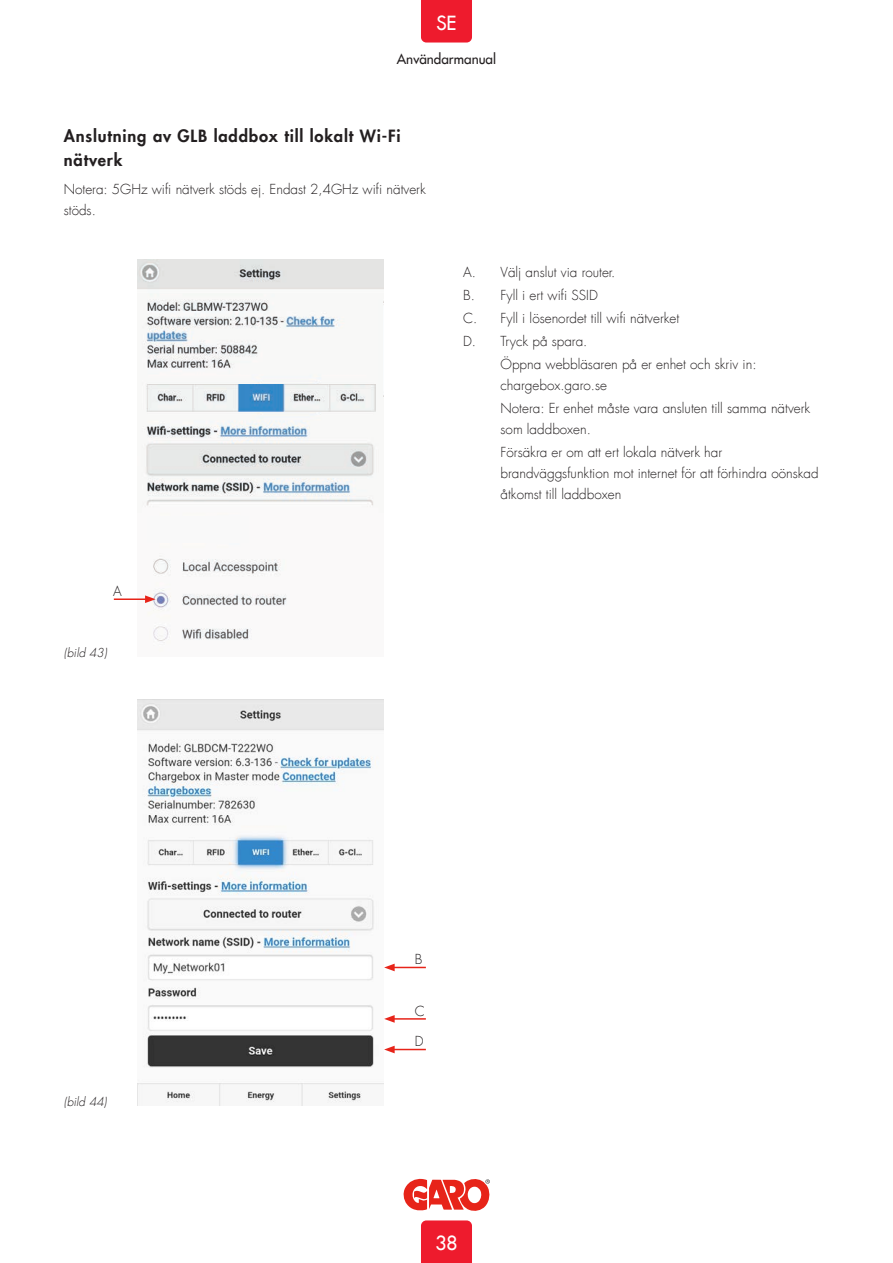
<style>
.page{position:relative;width:893px;height:1263px;background:#fff}
.page>*{position:absolute;margin:0;border:0;box-sizing:border-box;transform-origin:0 0}
.t1{font:19.05px "Futura LT";color:#fff}
.t2{font:800 16.5px/24px "Futura LT";letter-spacing:.05em;color:#231f20}
.t3{font:300 13.5px/21px "Futura LT";color:#231f20}
.t4{font:13.5px "Futura LT";color:#231f20}
.t5{font:italic 300 12px "Futura LT";color:#231f20}
</style>
<div class="page">
<img style="left:137px;top:259px;width:246px;height:384px">
<div style="left:378px;top:300px;width:5px;height:99px;background:#f7f8f7"></div>
<img style="left:147px;top:385px;width:229px;height:26px">
<div style="left:147px;top:516px;width:101px;height:26px;background:#f9f9f9"></div>
<img style="left:137px;top:699px;width:247px;height:407px">
<hr style="left:114px;top:598px;width:33px;height:2px;background:#e72419">
<svg style="left:145px;top:595px;width:11px;height:8px"></svg>
<hr style="left:392px;top:967px;width:34px;height:1px;background:#e72419">
<svg style="left:384px;top:964px;width:11px;height:7px"></svg>
<hr style="left:392px;top:1018px;width:34px;height:2px;background:#e72419">
<svg style="left:384px;top:1015px;width:11px;height:8px"></svg>
<hr style="left:392px;top:1049px;width:34px;height:1px;background:#e72419">
<svg style="left:384px;top:1046px;width:11px;height:7px"></svg>
<div style="left:421px;top:1220px;width:51px;height:43px;background:#ee1b2d"></div>
<div style="left:421px;top:0;width:51px;height:43px;background:#ee1b2d"></div>
<svg style="left:403px;top:1178px;width:87px;height:33px"></svg>
<h1 class="t1" style="left:436px;top:10px;width:22px">SE</h1>
<p class="t4" style="left:397px;top:50px;width:101px">Användarmanual</p>
<p class="t2" style="left:64px;top:123px;width:338px">Anslutning av GLB laddbox till lokalt Wi-Fi nätverk</p>
<p class="t3" style="left:64px;top:179px;width:363px">Notera: 5GHz wifi nätverk stöds ej. Endast 2,4GHz wifi nätverk stöds.</p>
<p class="t3" style="left:113px;top:581px;width:10px">A</p>
<p class="t5" style="left:64px;top:645px;width:44px">(bild 43)</p>
<p class="t3" style="left:463px;top:260px;width:218px;line-height:23.1px">A. Välj anslut via router.<br>B. Fyll i ert wifi SSID<br>C. Fyll i lösenordet till wifi nätverket<br>D. Tryck på spara.</p>
<p class="t3" style="left:501px;top:354px;width:257px">Öppna webbläsaren på er enhet och skriv in: chargebox.garo.se</p>
<p class="t3" style="left:501px;top:398px;width:311px">Notera: Er enhet måste vara ansluten till samma nätverk som laddboxen.</p>
<p class="t3" style="left:501px;top:442px;width:320px">Försäkra er om att ert lokala nätverk har brandväggsfunktion mot internet för att förhindra oönskad åtkomst till laddboxen</p>
<p class="t5" style="left:64px;top:1094px;width:44px">(bild 44)</p>
<p class="t3" style="left:415px;top:949px;width:9px">B</p>
<p class="t3" style="left:415px;top:1000px;width:11px">C</p>
<p class="t3" style="left:415px;top:1031px;width:10px">D</p>
<h1 class="t1" style="left:435px;top:1230px;width:24px">38</h1>
</div>
